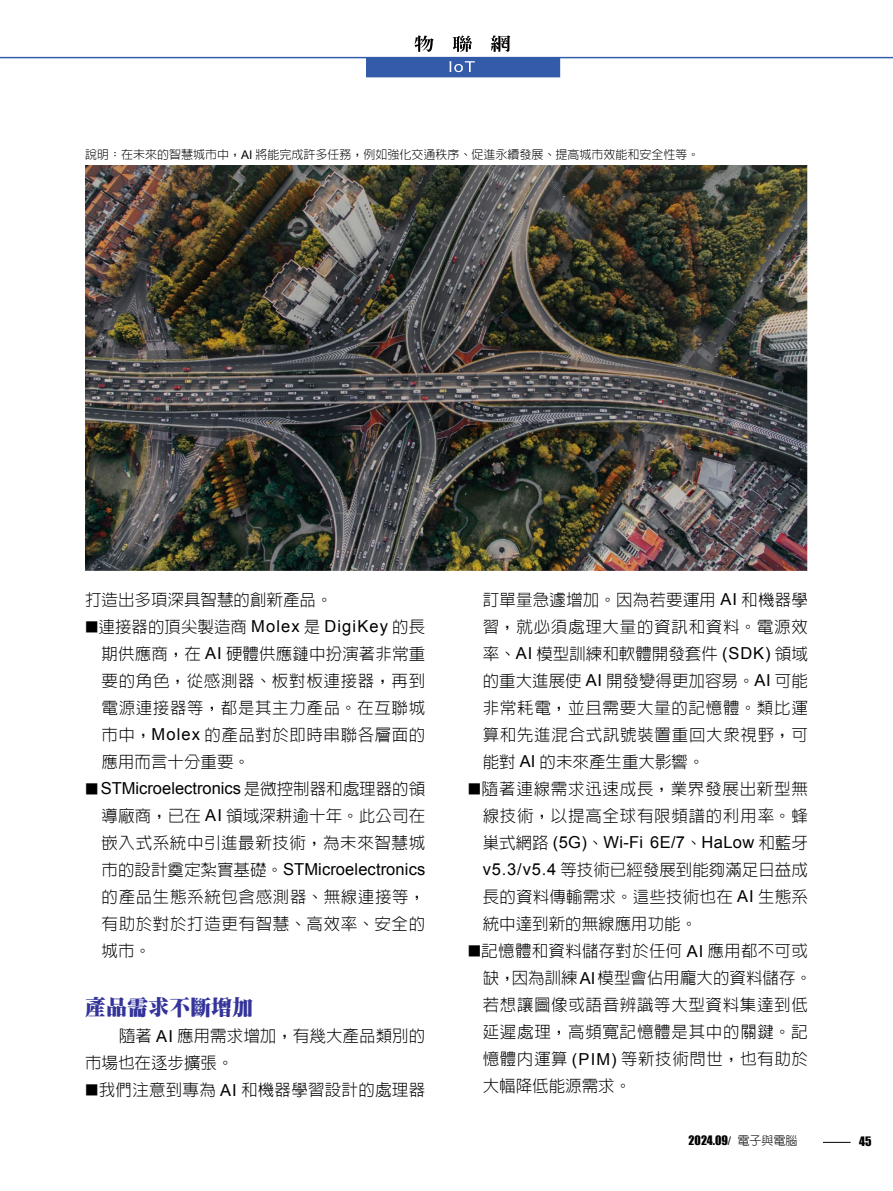
<style>
.page{position:relative;width:893px;height:1191px;background:#fff}
.page>*{position:absolute;margin:0;border:0;box-sizing:border-box;transform-origin:0 0}
.t1{font:900 21px "Inn Ming";color:#339}
.t2{font:300 16.5px/27px "Lin Gothic";letter-spacing:.035em;color:#000;text-align:justify}
.t3{font:16.5px "Arial";letter-spacing:.005em;color:#000}
.t4{font:300 16.5px/27px "Lin Gothic";letter-spacing:.005em;color:#000}
.t5{font:300 16.5px "Lin Gothic";letter-spacing:.015em;color:#000}
.t6{font:300 16.5px "Lin Gothic";color:#000}
.t7{font:300 12px "Lin Gothic";color:#000}
.t8{font:12px "Impact";color:#000}
.s1{font-family:"Arial";font-weight:400}
.s2{font-weight:500;font-size:13.5px}
.s3{font-family:"Lin Gothic";font-weight:500;font-size:13.5px}
.s4{font-family:"Lin Gothic";font-weight:300}
.s5{font-family:"Arial"}
.s6{font-family:"New Gothic";font-weight:300}
</style>
<div class="page">
<img style="left:17px;top:35px;width:876px;height:43px">
<img style="left:450px;top:61px;width:25px;height:11px">
<img style="left:491px;top:35px;width:20px;height:17px">
<svg style="left:823px;top:1142px;width:28px;height:1px"></svg>
<img style="left:0;top:56px;width:17px;height:3px">
<img style="left:85px;top:165px;width:723px;height:405px">
<p class="t7" style="left:85px;top:149px;width:616px">說明：在未來的智慧城市中，<span class="s1">AI</span> 將能完成許多任務，例如強化交通秩序、促進永續發展、提高城市效能和安全性等。</p>
<p class="t6" style="left:85px;top:591px;width:249px">打造出多項深具智慧的創新產品。</p>
<p class="t2" style="left:102px;top:613px;width:325px;text-indent:-17px"><span class="s2">■</span>連接器的頂尖製造商 <span class="s1">Molex</span> 是 <span class="s1">DigiKey</span> 的長期供應商，在 <span class="s1">AI</span> 硬體供應鏈中扮演著非常重要的角色，從感測器、板對板連接器，再到電源連接器等，都是其主力產品。在互聯城市中，<span class="s1">Molex</span> 的產品對於即時串聯各層面的應用而言十分重要。</p>
<p class="t3" style="left:85px;top:778px;width:342px"><span class="s3">■</span> STMicroelectronics <span class="s4">是微控制器和處理器的領</span></p>
<p class="t2" style="left:102px;top:802px;width:325px">導廠商，已在 <span class="s1">AI</span> 領域深耕逾十年。此公司在嵌入式系統中引進最新技術，為未來智慧城</p>
<p class="t3" style="left:102px;top:859px;width:325px"><span class="s4">市的設計奠定紮實基礎。</span>STMicroelectronics</p>
<p class="t2" style="left:102px;top:883px;width:325px">的產品生態系統包含感測器、無線連接等，有助於對於打造更有智慧、高效率、安全的城市。</p>
<p class="t1" style="left:85px;top:995px;width:169px">產品需求不斷增加</p>
<p class="t4" style="left:85px;top:1022px;width:342px;text-indent:34px">隨著 <span class="s1">AI</span> 應用需求增加，有幾大產品類別的市場也在逐步擴張。</p>
<p class="t5" style="left:85px;top:1082px;width:342px"><span class="s2">■</span>我們注意到專為 <span class="s1">AI</span> 和機器學習設計的處理器</p>
<p class="t2" style="left:483px;top:586px;width:327px">訂單量急遽增加。因為若要運用 <span class="s1">AI</span> 和機器學習，就必須處理大量的資訊和資料。電源效率、<span class="s1">AI</span> 模型訓練和軟體開發套件 <span class="s1">(SDK)</span> 領域的重大進展使 <span class="s1">AI</span> 開發變得更加容易。<span class="s1">AI</span> 可能非常耗電，並且需要大量的記憶體。類比運算和先進混合式訊號裝置重回大眾視野，可能對 <span class="s1">AI</span> 的未來產生重大影響。</p>
<p class="t2" style="left:468px;top:775px;width:342px;text-align:right"><span class="s2">■</span>隨著連線需求迅速成長，業界發展出新型無線技術，以提高全球有限頻譜的利用率。蜂</p>
<p class="t3" style="left:483px;top:832px;width:327px"><span class="s4">巢式網路</span> (5G)<span class="s4">、</span>Wi-Fi 6E/7<span class="s4">、</span>HaLow <span class="s4">和藍牙</span></p>
<p class="t2" style="left:483px;top:856px;width:327px"><span class="s1">v5.3/v5.4</span> 等技術已經發展到能夠滿足日益成長的資料傳輸需求。這些技術也在 <span class="s1">AI</span> 生態系統中達到新的無線應用功能。</p>
<p class="t2" style="left:483px;top:937px;width:331px;text-align:left;text-indent:-15px"><span class="s2">■</span>記憶體和資料儲存對於任何 <span class="s1">AI</span> 應用都不可或缺，因為訓練<span class="s1">AI</span>模型會佔用龐大的資料儲存。若想讓圖像或語音辨識等大型資料集達到低延遲處理，高頻寬記憶體是其中的關鍵。記憶體內運算 <span class="s1">(PIM)</span> 等新技術問世，也有助於大幅降低能源需求。</p>
<p class="t8" style="left:689px;top:1131px;width:110px">2024.09<span class="s5">/</span> <span class="s6">電子與電腦</span></p>
<p class="t8" style="left:859px;top:1132px;width:14px">45</p>
</div>
